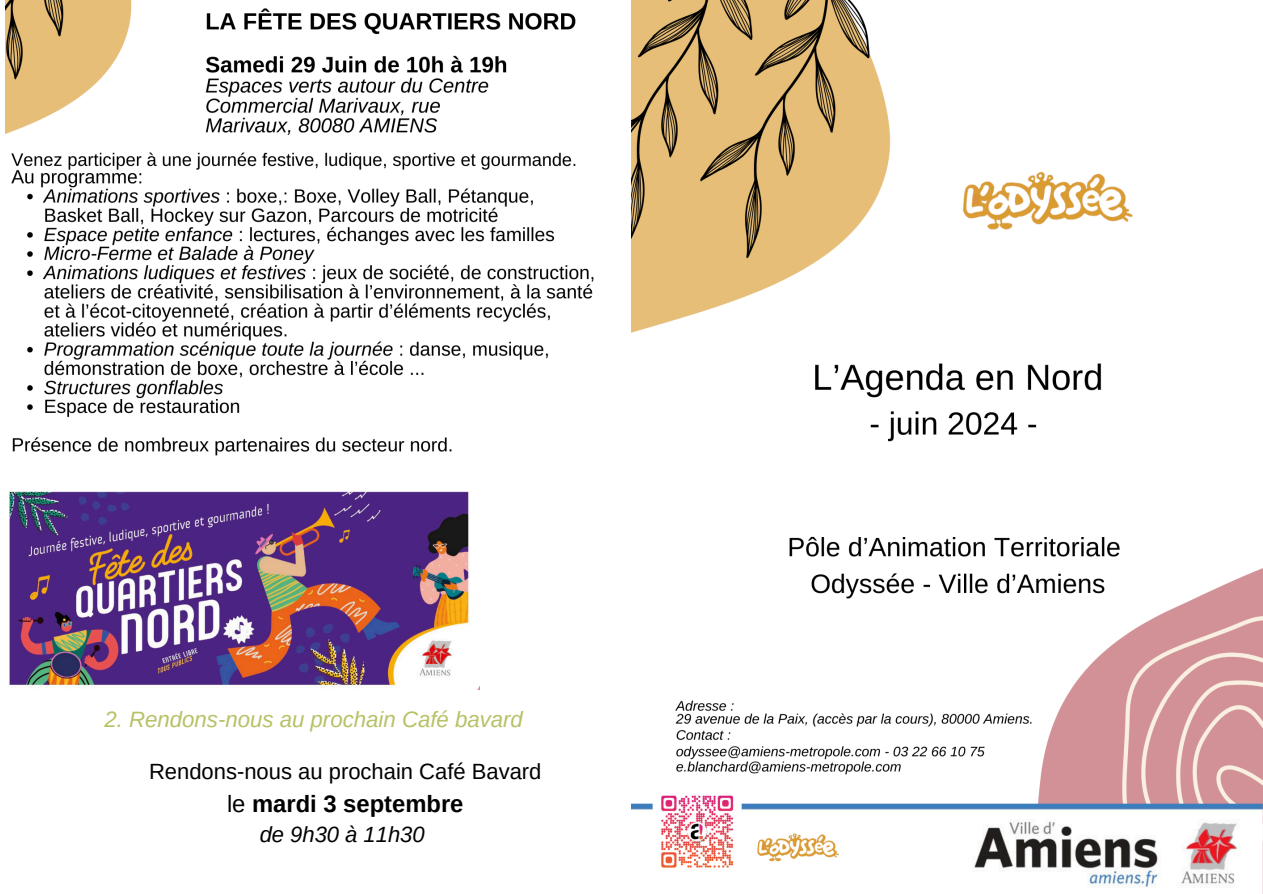
<style>
.page{position:relative;width:1263px;height:894px;background:#fff}
.page>*{position:absolute;margin:0;border:0;box-sizing:border-box;transform-origin:0 0}
.t1{font:700 23.7px "Arimo";color:#000}
.t2{font:italic 22.2px "Arimo";color:#b8c165}
.t3{font:22.05px "Arimo";color:#000}
.t4{font:italic 22.05px "Arimo";color:#000}
.s1{font-weight:400}
</style>
<div class="page">
<img style="left:632px;top:0;width:631px;height:893px">
<img style="left:5px;top:0;width:589px;height:688px">
<div style="left:480px;top:571px;width:141px;height:127px;background:#fff"></div>
<h1 class="t2" style="left:104px;top:706px;width:420px">2. Rendons-nous au prochain Café bavard</h1>
<p class="t3" style="left:149px;top:758px;width:394px">Rendons-nous au prochain Café Bavard</p>
<p class="t1" style="left:227px;top:789px;width:238px"><span class="s1">le</span> mardi 3 septembre</p>
<p class="t4" style="left:260px;top:821px;width:167px">de 9h30 à 11h30</p>
</div>
